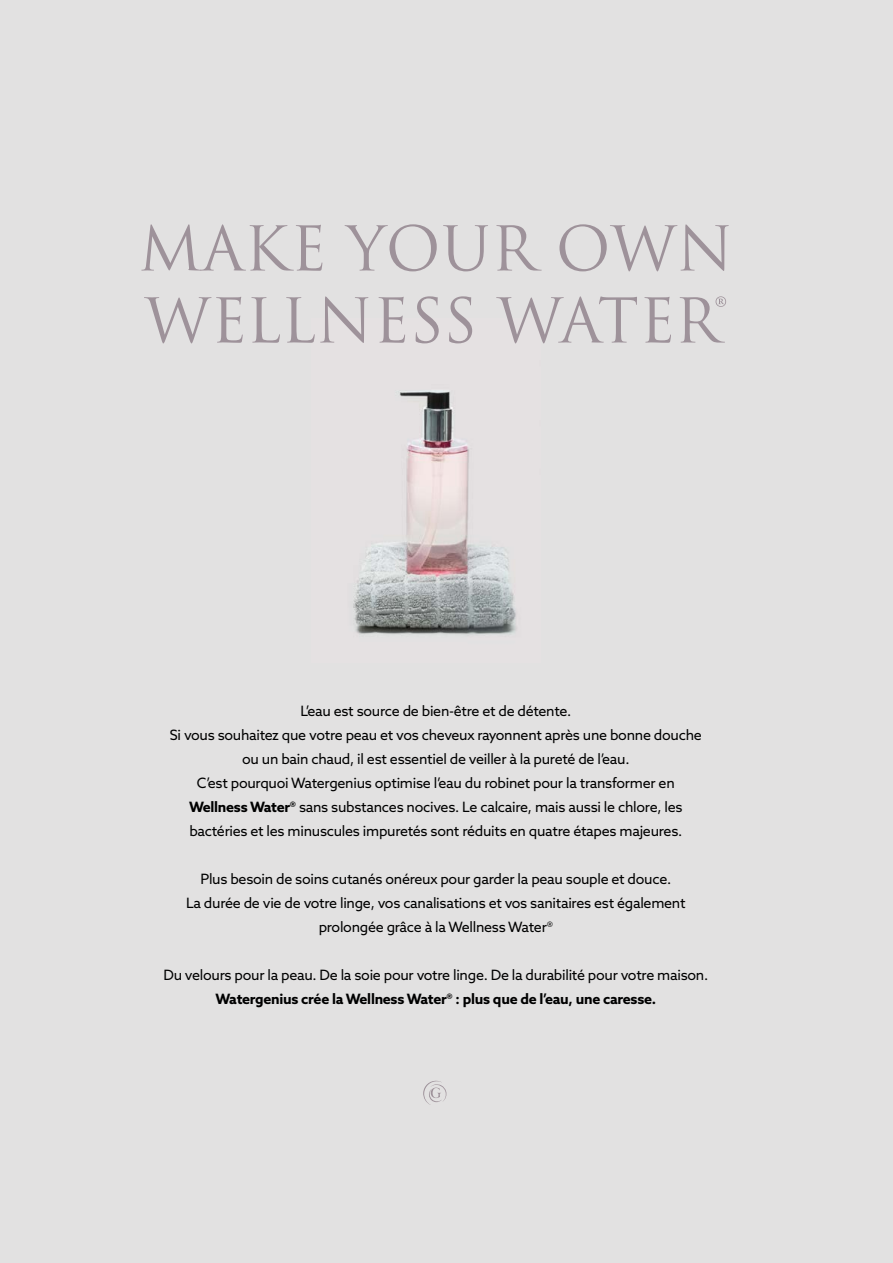
<style>
.page{position:relative;width:893px;height:1263px;background:#e2e1e1}
.page>*{position:absolute;margin:0;border:0;box-sizing:border-box;transform-origin:0 0}
.t1{font:60px/72px "Trajan Pro 3";color:#9e929a}
.t2{font:14.25px/24px "Azo Sans";letter-spacing:-.02em;color:#000;text-align:center}
.t3{font:700 14.25px "Azo Sans";letter-spacing:-.02em;color:#000}
.s1{font-weight:700}
</style>
<div class="page">
<img style="left:353px;top:390px;width:164px;height:245px">
<svg style="left:423px;top:1080px;width:24px;height:25px"></svg>
<h1 class="t1" style="left:138px;top:215px;width:597px">MAKE YOUR OWN<br>WELLNESS WATER®</h1>
<p class="t2" style="left:170px;top:698px;width:533px">L’eau est source de bien-être et de détente.<br>Si vous souhaitez que votre peau et vos cheveux rayonnent après une bonne douche ou un bain chaud, il est essentiel de veiller à la pureté de l’eau.<br>C’est pourquoi Watergenius optimise l’eau du robinet pour la transformer en <span class="s1">Wellness Water®</span> sans substances nocives. Le calcaire, mais aussi le chlore, les bactéries et les minuscules impuretés sont réduits en quatre étapes majeures.</p>
<p class="t2" style="left:186px;top:866px;width:501px">Plus besoin de soins cutanés onéreux pour garder la peau souple et douce.<br>La durée de vie de votre linge, vos canalisations et vos sanitaires est également prolongée grâce à la Wellness Water®</p>
<p class="t2" style="left:163px;top:962px;width:546px">Du velours pour la peau. De la soie pour votre linge. De la durabilité pour votre maison.</p>
<p class="t3" style="left:216px;top:989px;width:442px">Watergenius crée la Wellness Water® : plus que de l’eau, une caresse.</p>
</div>
